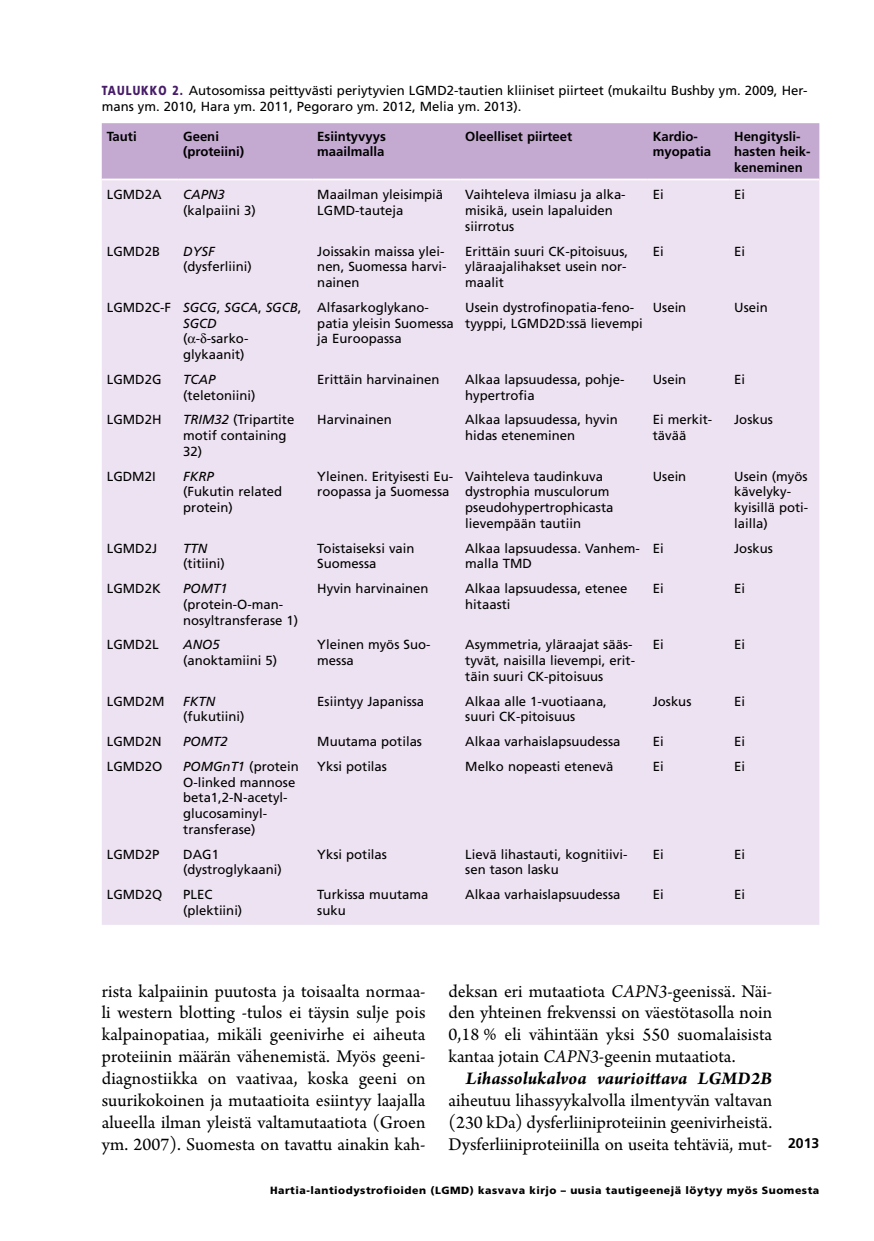
<style>
.page{position:relative;width:874px;height:1241px;background:#fff}
.page>*{position:absolute;margin:0;border:0;box-sizing:border-box;transform-origin:0 0}
.t1{font:18.9px/21.9px "Arno Pro";color:#000;text-align:justify}
.t2{font:italic 700 18.9px "Arno Pro";letter-spacing:.005em;color:#000}
.t3{font:700 14px "Frutiger LT Std";color:#000}
.t4{font:13.12px/15.8px "Frutiger LT Std";color:#000}
.t5{font:700 13.12px/15.8px "Frutiger LT Std";color:#000}
.t6{font:italic 13.12px/15.8px "Frutiger LT Std";color:#000}
.t7{font:900 10.5px "Frutiger LT Std";letter-spacing:.05em;color:#000}
.s1{font-weight:900;color:#471c68}
.s2{font-style:normal}
.s3{font-style:italic}
</style>
<div class="page">
<div style="left:102px;top:123px;width:717px;height:55px;background:#c4a9d1"></div>
<div style="left:102px;top:180px;width:717px;height:744px;background:#ede2f1"></div>
<svg style="left:188px;top:333px;width:19px;height:10px"></svg>
<p class="t4" style="left:102px;top:83px;width:707px"><span class="s1">TAULUKKO 2.</span> Autosomissa peittyvästi periytyvien LGMD2-tautien kliiniset piirteet (mukailtu Bushby ym. 2009, Her&shy;mans ym. 2010, Hara ym. 2011, Pegoraro ym. 2012, Melia ym. 2013).</p>
<p class="t5" style="left:107px;top:128px;width:31px">Tauti</p>
<p class="t5" style="left:183px;top:128px;width:63px">Geeni (proteiini)</p>
<p class="t5" style="left:317px;top:128px;width:70px">Esiintyvyys maailmalla</p>
<p class="t5" style="left:465px;top:128px;width:108px">Oleelliset piirteet</p>
<p class="t5" style="left:652px;top:128px;width:60px">Kardio&shy;myopatia</p>
<p class="t5" style="left:733px;top:128px;width:78px">Hengitysli&shy;hasten heik&shy;keneminen</p>
<p class="t4" style="left:107px;top:187px;width:56px">LGMD2A</p>
<p class="t6" style="left:183px;top:187px;width:43px">CAPN3</p>
<p class="t4" style="left:183px;top:202px;width:74px">(kalpaiini 3)</p>
<p class="t4" style="left:317px;top:187px;width:127px">Maailman yleisimpiä<br>LGMD-tauteja</p>
<p class="t4" style="left:465px;top:187px;width:162px">Vaihteleva ilmiasu ja alka&shy;misikä, usein lapaluiden siirrotus</p>
<p class="t4" style="left:652px;top:187px;width:12px">Ei</p>
<p class="t4" style="left:733px;top:187px;width:12px">Ei</p>
<p class="t4" style="left:107px;top:243px;width:55px">LGMD2B</p>
<p class="t6" style="left:183px;top:243px;width:33px">DYSF</p>
<p class="t4" style="left:183px;top:259px;width:70px">(dysferliini)</p>
<p class="t6" style="left:183px;top:299px;width:120px;text-indent:-76px"><span class="s2">LGMD2C-F</span> SGCG<span class="s2">,</span> SGCA<span class="s2">,</span> SGCB<span class="s2">,<br></span>SGCD</p>
<p class="t4" style="left:183px;top:331px;width:67px">( - -sarko&shy;glykaanit)</p>
<p class="t4" style="left:107px;top:371px;width:56px">LGMD2G</p>
<p class="t6" style="left:183px;top:371px;width:34px">TCAP</p>
<p class="t4" style="left:183px;top:387px;width:74px">(teletoniini)</p>
<p class="t4" style="left:317px;top:243px;width:131px">Joissakin maissa ylei&shy;nen, Suomessa harvi&shy;nainen</p>
<p class="t4" style="left:465px;top:243px;width:164px">Erittäin suuri CK-pitoisuus, yläraajalihakset usein nor&shy;maalit</p>
<p class="t4" style="left:652px;top:243px;width:12px">Ei</p>
<p class="t4" style="left:733px;top:243px;width:12px">Ei</p>
<p class="t4" style="left:317px;top:299px;width:138px">Alfasarkoglykano&shy;patia yleisin Suomessa ja Euroopassa</p>
<p class="t4" style="left:465px;top:299px;width:179px">Usein dystrofinopatia-feno&shy;tyyppi, LGMD2D:ssä lievempi</p>
<p class="t4" style="left:652px;top:299px;width:35px">Usein</p>
<p class="t4" style="left:733px;top:299px;width:35px">Usein</p>
<p class="t4" style="left:317px;top:371px;width:124px">Erittäin harvinainen</p>
<p class="t4" style="left:465px;top:371px;width:160px">Alkaa lapsuudessa, pohje&shy;hypertrofia</p>
<p class="t4" style="left:652px;top:371px;width:35px">Usein</p>
<p class="t4" style="left:733px;top:371px;width:12px">Ei</p>
<p class="t4" style="left:107px;top:412px;width:56px">LGMD2H</p>
<p class="t4" style="left:183px;top:412px;width:112px"><span class="s3">TRIM32</span> (Tripartite motif containing<br>32)</p>
<p class="t4" style="left:317px;top:412px;width:76px">Harvinainen</p>
<p class="t4" style="left:465px;top:412px;width:154px">Alkaa lapsuudessa, hyvin hidas eteneminen</p>
<p class="t4" style="left:652px;top:412px;width:61px">Ei merkit&shy;tävää</p>
<p class="t4" style="left:733px;top:412px;width:40px">Joskus</p>
<p class="t4" style="left:107px;top:468px;width:50px">LGDM2I</p>
<p class="t6" style="left:183px;top:468px;width:32px">FKRP</p>
<p class="t4" style="left:183px;top:484px;width:100px">(Fukutin related protein)</p>
<p class="t4" style="left:317px;top:468px;width:137px">Yleinen. Erityisesti Eu&shy;roopassa ja Suomessa</p>
<p class="t4" style="left:465px;top:468px;width:150px">Vaihteleva taudinkuva dystrophia musculorum pseudohypertrophicasta lievempään tautiin</p>
<p class="t4" style="left:652px;top:468px;width:35px">Usein</p>
<p class="t4" style="left:733px;top:468px;width:76px">Usein (myös kävelyky&shy;kyisillä poti&shy;lailla)</p>
<p class="t4" style="left:107px;top:540px;width:52px">LGMD2J</p>
<p class="t6" style="left:183px;top:540px;width:26px">TTN</p>
<p class="t4" style="left:183px;top:556px;width:43px">(titiini)</p>
<p class="t4" style="left:317px;top:540px;width:99px">Toistaiseksi vain<br>Suomessa</p>
<p class="t4" style="left:465px;top:540px;width:176px">Alkaa lapsuudessa. Vanhem&shy;malla TMD</p>
<p class="t4" style="left:652px;top:540px;width:12px">Ei</p>
<p class="t4" style="left:733px;top:540px;width:40px">Joskus</p>
<p class="t4" style="left:107px;top:580px;width:55px">LGMD2K</p>
<p class="t6" style="left:183px;top:580px;width:46px">POMT1</p>
<p class="t4" style="left:183px;top:596px;width:116px">(protein-O-man&shy;nosyltransferase 1)</p>
<p class="t4" style="left:317px;top:580px;width:113px">Hyvin harvinainen</p>
<p class="t4" style="left:465px;top:580px;width:163px">Alkaa lapsuudessa, etenee hitaasti</p>
<p class="t4" style="left:652px;top:580px;width:12px">Ei</p>
<p class="t4" style="left:733px;top:580px;width:12px">Ei</p>
<p class="t4" style="left:107px;top:637px;width:53px">LGMD2L</p>
<p class="t6" style="left:183px;top:637px;width:38px">ANO5</p>
<p class="t4" style="left:183px;top:652px;width:95px">(anoktamiini 5)</p>
<p class="t4" style="left:317px;top:637px;width:115px">Yleinen myös Suo&shy;messa</p>
<p class="t4" style="left:465px;top:637px;width:171px">Asymmetria, yläraajat sääs&shy;tyvät, naisilla lievempi, erit&shy;täin suuri CK-pitoisuus</p>
<p class="t4" style="left:652px;top:637px;width:12px">Ei</p>
<p class="t4" style="left:733px;top:637px;width:12px">Ei</p>
<p class="t4" style="left:107px;top:693px;width:59px">LGMD2M</p>
<p class="t6" style="left:183px;top:693px;width:34px">FKTN</p>
<p class="t4" style="left:183px;top:709px;width:63px">(fukutiini)</p>
<p class="t4" style="left:317px;top:693px;width:108px">Esiintyy Japanissa</p>
<p class="t4" style="left:465px;top:693px;width:143px">Alkaa alle 1-vuotiaana, suuri CK-pitoisuus</p>
<p class="t4" style="left:652px;top:693px;width:40px">Joskus</p>
<p class="t4" style="left:733px;top:693px;width:12px">Ei</p>
<p class="t4" style="left:107px;top:733px;width:56px">LGMD2N</p>
<p class="t6" style="left:183px;top:733px;width:46px">POMT2</p>
<p class="t4" style="left:317px;top:733px;width:106px">Muutama potilas</p>
<p class="t4" style="left:465px;top:733px;width:157px">Alkaa varhaislapsuudessa</p>
<p class="t4" style="left:652px;top:733px;width:12px">Ei</p>
<p class="t4" style="left:733px;top:733px;width:12px">Ei</p>
<p class="t4" style="left:107px;top:758px;width:57px">LGMD2O</p>
<p class="t4" style="left:183px;top:758px;width:117px"><span class="s3">POMGnT1</span> (protein<br>O-linked mannose beta1,2-N-acetyl&shy;glucosaminyl&shy;transferase)</p>
<p class="t4" style="left:317px;top:758px;width:71px">Yksi potilas</p>
<p class="t4" style="left:465px;top:758px;width:150px">Melko nopeasti etenevä</p>
<p class="t4" style="left:652px;top:758px;width:12px">Ei</p>
<p class="t4" style="left:733px;top:758px;width:12px">Ei</p>
<p class="t4" style="left:107px;top:846px;width:54px">LGMD2P</p>
<p class="t4" style="left:183px;top:846px;width:100px">DAG1 (dystroglykaani)</p>
<p class="t4" style="left:317px;top:846px;width:71px">Yksi potilas</p>
<p class="t4" style="left:465px;top:846px;width:163px">Lievä lihastauti, kognitiivi&shy;sen tason lasku</p>
<p class="t4" style="left:652px;top:846px;width:12px">Ei</p>
<p class="t4" style="left:733px;top:846px;width:12px">Ei</p>
<p class="t4" style="left:107px;top:886px;width:57px">LGMD2Q</p>
<p class="t4" style="left:183px;top:886px;width:61px">PLEC (plektiini)</p>
<p class="t4" style="left:317px;top:886px;width:112px">Turkissa muutama suku</p>
<p class="t4" style="left:465px;top:886px;width:157px">Alkaa varhaislapsuudessa</p>
<p class="t4" style="left:652px;top:886px;width:12px">Ei</p>
<p class="t4" style="left:733px;top:886px;width:12px">Ei</p>
<p class="t1" style="left:102px;top:980px;width:325px">rista kalpaiinin puutosta ja toisaalta normaa&shy;li western blotting ‑tulos ei täysin sulje pois kalpainopatiaa, mikäli geenivirhe ei aiheuta proteiinin määrän vähenemistä. Myös geeni&shy;diagnostiikka on vaativaa, koska geeni on suurikokoinen ja mutaatioita esiintyy laajalla alueella ilman yleistä valtamutaatiota (Groen ym. 2007). Suomesta on tavattu ainakin kah-</p>
<h1 class="t1" style="left:448px;top:980px;width:325px">deksan eri mutaatiota <span class="s3">CAPN3</span>-geenissä. Näi&shy;den yhteinen frekvenssi on väestötasolla noin 0,18 % eli vähintään yksi 550 suomalaisista kantaa jotain <span class="s3">CAPN3</span>-geenin mutaatiota.</h1>
<h1 class="t2" style="left:465px;top:1067px;width:308px">Lihassolukalvoa vaurioittava LGMD2B</h1>
<h1 class="t1" style="left:448px;top:1090px;width:325px">aiheutuu lihassyykalvolla ilmentyvän valtavan (230 kDa) dysferliiniproteiinin geenivirheistä.<br>Dysferliiniproteiinilla on useita tehtäviä, mut-</h1>
<p class="t3" style="left:787px;top:1134px;width:33px">2013</p>
<p class="t7" style="left:270px;top:1183px;width:550px">Hartia-lantiodystrofioiden (LGMD) kasvava kirjo – uusia tautigeenejä löytyy myös Suomesta</p>
</div>
